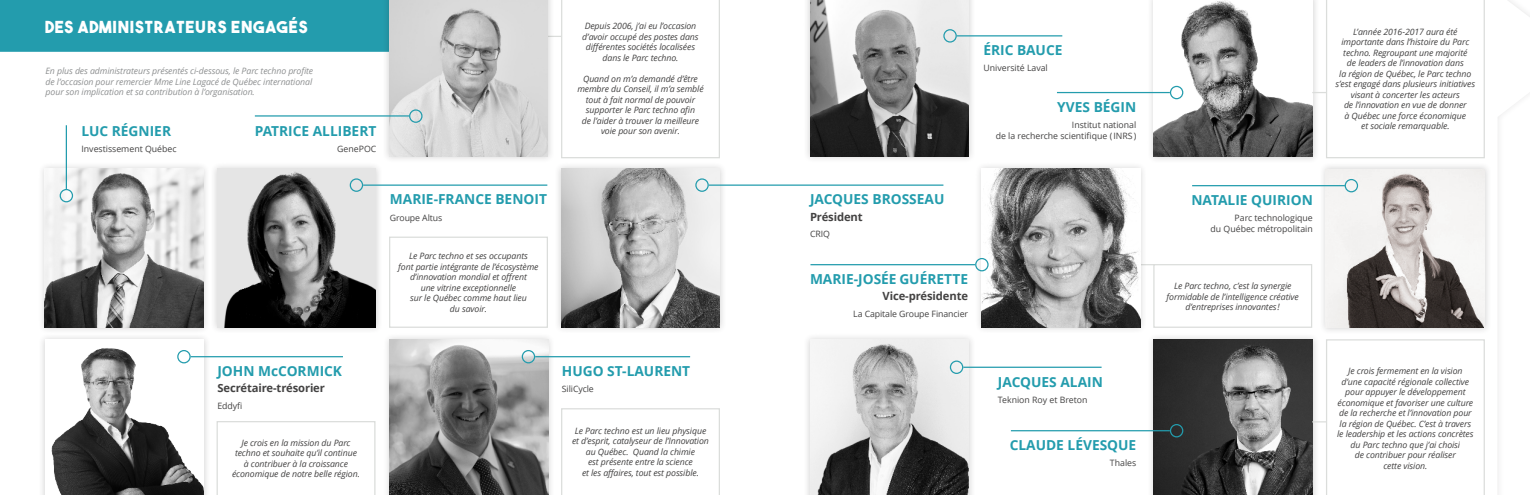
<style>
.page{position:relative;width:1530px;height:495px;background:#fff}
.page>*{position:absolute;margin:0;border:0;box-sizing:border-box;transform-origin:0 0}
.t1{font:16.5px "The Bold Font";letter-spacing:.05em;color:#fff}
.t2{font:700 13.75px "Open Sans";color:#239cad}
.t3{font:700 11.25px "Open Sans";letter-spacing:-.01em;color:#434242}
.t4{font:italic 8.75px/10.5px "Open Sans";letter-spacing:-.01em;color:#434242;text-align:center}
.t5{font:8.75px/10.5px "Open Sans";color:#434242;text-align:right}
.t6{font:italic 8.75px/10.5px "Open Sans";letter-spacing:-.01em;color:#8e9091}
</style>
<div class="page">
<div style="left:210px;top:162px;width:173px;height:173px;background:#231f20;opacity:.2"></div>
<img style="left:217px;top:169px;width:159px;height:159px">
<div style="left:554px;top:162px;width:173px;height:173px;background:#231f20;opacity:.2"></div>
<img style="left:561px;top:169px;width:159px;height:159px">
<div style="left:1153px;top:264px;width:159px;height:64px;border:1px solid #dbdddb"></div>
<div style="left:803px;top:333px;width:172px;height:162px;background:#f2f2f2"></div>
<img style="left:817px;top:344px;width:152px;height:151px">
<div style="left:38px;top:333px;width:173px;height:162px;background:#231f20;opacity:.2"></div>
<img style="left:45px;top:340px;width:159px;height:155px">
<div style="left:1319px;top:162px;width:173px;height:173px;background:#231f20;opacity:.2"></div>
<img style="left:1326px;top:169px;width:159px;height:159px">
<div style="left:1147px;top:0;width:173px;height:164px;background:#231f20;opacity:.2"></div>
<img style="left:1154px;top:0;width:158px;height:157px">
<div style="left:975px;top:162px;width:173px;height:173px;background:#f7f7f7"></div>
<img style="left:982px;top:169px;width:159px;height:159px">
<div style="left:383px;top:333px;width:172px;height:162px;background:#231f20;opacity:.2"></div>
<img style="left:390px;top:340px;width:159px;height:155px">
<div style="left:803px;top:0;width:173px;height:164px;background:#231f20;opacity:.2"></div>
<img style="left:810px;top:0;width:159px;height:157px">
<div style="left:695px;top:178px;width:14px;height:14px;border:1px solid #239cad;border-radius:50%"></div>
<div style="left:975px;top:258px;width:14px;height:13px;border:1px solid #239cad;border-radius:50%"></div>
<hr style="left:709px;top:185px;width:234px;height:1px;background:#239cad">
<hr style="left:810px;top:264px;width:165px;height:1px;background:#239cad">
<div style="left:1147px;top:333px;width:172px;height:162px;background:#231f20;opacity:.2"></div>
<img style="left:1154px;top:340px;width:158px;height:155px">
<div style="left:389px;top:237px;width:159px;height:91px;border:1px solid #dbdddb"></div>
<svg style="left:217px;top:421px;width:159px;height:74px"></svg>
<svg style="left:561px;top:408px;width:159px;height:87px"></svg>
<svg style="left:1312px;top:339px;width:173px;height:156px"></svg>
<svg style="left:555px;top:0;width:165px;height:158px"></svg>
<svg style="left:1312px;top:0;width:173px;height:158px"></svg>
<div style="left:950px;top:361px;width:13px;height:13px;border:1px solid #239cad;border-radius:50%"></div>
<div style="left:177px;top:350px;width:14px;height:13px;border:1px solid #239cad;border-radius:50%"></div>
<div style="left:522px;top:350px;width:13px;height:13px;border:1px solid #239cad;border-radius:50%"></div>
<div style="left:943px;top:29px;width:14px;height:14px;border:1px solid #239cad;border-radius:50%"></div>
<div style="left:1170px;top:86px;width:13px;height:13px;border:1px solid #239cad;border-radius:50%"></div>
<div style="left:1345px;top:179px;width:13px;height:13px;border:1px solid #239cad;border-radius:50%"></div>
<hr style="left:963px;top:367px;width:139px;height:1px;background:#239cad">
<hr style="left:191px;top:356px;width:152px;height:1px;background:#239cad">
<hr style="left:535px;top:356px;width:155px;height:1px;background:#239cad">
<hr style="left:957px;top:35px;width:105px;height:1px;background:#239cad">
<hr style="left:1057px;top:92px;width:113px;height:1px;background:#239cad">
<hr style="left:1192px;top:185px;width:153px;height:1px;background:#239cad">
<hr style="left:1011px;top:430px;width:159px;height:1px;background:#239cad">
<div style="left:1170px;top:424px;width:13px;height:13px;border:1px solid #239cad;border-radius:50%"></div>
<div style="left:0;top:0;width:382px;height:52px;background:#239cad"></div>
<div style="left:382px;top:0;width:173px;height:164px;background:#231f20;opacity:.2"></div>
<img style="left:389px;top:0;width:159px;height:157px">
<div style="left:409px;top:109px;width:14px;height:14px;border:1px solid #239cad;border-radius:50%"></div>
<hr style="left:255px;top:115px;width:154px;height:2px;background:#239cad">
<div style="left:350px;top:178px;width:13px;height:14px;border:1px solid #239cad;border-radius:50%"></div>
<hr style="left:363px;top:185px;width:184px;height:1px;background:#239cad">
<div style="left:38px;top:162px;width:172px;height:173px;background:#f7f7f7"></div>
<img style="left:45px;top:169px;width:159px;height:159px">
<div style="left:60px;top:189px;width:13px;height:13px;border:1px solid #239cad;border-radius:50%"></div>
<hr style="left:66px;top:125px;width:1px;height:64px;background:#239cad">
<h1 class="t1" style="left:45px;top:16px;width:264px">DES ADMINISTRATEURS ENGAGÉS</h1>
<p class="t6" style="left:46px;top:66px;width:269px">En plus des administrateurs présentés ci-dessous, le Parc techno profite de l’occasion pour remercier Mme Line Lagacé de Québec international pour son implication et sa contribution à l’organisation.</p>
<h2 class="t2" style="left:81px;top:121px;width:91px">LUC RÉGNIER</h2>
<p class="t5" style="left:81px;top:143px;width:97px">Investissement Québec</p>
<h2 class="t2" style="left:255px;top:121px;width:123px">PATRICE ALLIBERT</h2>
<p class="t5" style="left:337px;top:143px;width:41px">GenePOC</p>
<h2 class="t2" style="left:390px;top:190px;width:159px">MARIE-FRANCE BENOIT</h2>
<p class="t5" style="left:390px;top:212px;width:54px">Groupe Altus</p>
<p class="t4" style="left:398px;top:250px;width:142px">Le Parc techno et ses occupants<br>font partie intégrante de l’écosystème d’innovation mondial et offrent<br>une vitrine exceptionnelle<br>sur le Québec comme haut lieu<br>du savoir.</p>
<p class="t4" style="left:582px;top:21px;width:118px">Depuis 2006, j’ai eu l’occasion d’avoir occupé des postes dans différentes sociétés localisées dans le Parc techno.</p>
<p class="t4" style="left:577px;top:73px;width:128px">Quand on m’a demandé d’être membre du Conseil, il m’a semblé tout à fait normal de pouvoir supporter le Parc techno afin<br>de l’aider à trouver la meilleure voie pour son avenir.</p>
<h2 class="t2" style="left:217px;top:361px;width:126px">JOHN McCORMICK</h2>
<p class="t3" style="left:217px;top:380px;width:109px">Secrétaire-trésorier</p>
<p class="t5" style="left:217px;top:400px;width:26px">Eddyfi</p>
<h2 class="t2" style="left:562px;top:361px;width:130px">HUGO ST-LAURENT</h2>
<p class="t5" style="left:562px;top:384px;width:33px">SiliCycle</p>
<p class="t4" style="left:232px;top:437px;width:129px">Je crois en la mission du Parc techno et souhaite qu’il continue à contribuer à la croissance économique de notre belle région.</p>
<p class="t4" style="left:572px;top:425px;width:138px">Le Parc techno est un lieu physique et d’esprit, catalyseur de l’Innovation au Québec. Quand la chimie<br>est présente entre la science<br>et les affaires, tout est possible.</p>
<h2 class="t2" style="left:984px;top:40px;width:80px">ÉRIC BAUCE</h2>
<p class="t5" style="left:984px;top:63px;width:66px">Université Laval</p>
<h2 class="t2" style="left:1057px;top:97px;width:80px">YVES BÉGIN</h2>
<p class="t5" style="left:996px;top:119px;width:142px">Institut national<br>de la recherche scientifique (INRS)</p>
<h2 class="t2" style="left:810px;top:190px;width:136px">JACQUES BROSSEAU</h2>
<p class="t3" style="left:810px;top:209px;width:54px">Président</p>
<p class="t5" style="left:810px;top:228px;width:21px">CRIQ</p>
<h2 class="t2" style="left:810px;top:269px;width:160px">MARIE-JOSÉE GUÉRETTE</h2>
<p class="t3" style="left:883px;top:288px;width:87px">Vice-présidente</p>
<p class="t5" style="left:853px;top:308px;width:116px">La Capitale Groupe Financier</p>
<h2 class="t2" style="left:998px;top:373px;width:106px">JACQUES ALAIN</h2>
<p class="t5" style="left:998px;top:395px;width:91px">Teknion Roy et Breton</p>
<h2 class="t2" style="left:1010px;top:435px;width:128px">CLAUDE LÉVESQUE</h2>
<p class="t5" style="left:1110px;top:458px;width:28px">Thales</p>
<p class="t4" style="left:1336px;top:26px;width:141px">L’année 2016-2017 aura été importante dans l’histoire du Parc techno. Regroupant une majorité<br>de leaders de l’innovation dans<br>la région de Québec, le Parc techno s’est engagé dans plusieurs initiatives visant à concerter les acteurs<br>de l’innovation en vue de donner<br>à Québec une force économique<br>et sociale remarquable.</p>
<h2 class="t2" style="left:1191px;top:190px;width:123px">NATALIE QUIRION</h2>
<p class="t5" style="left:1211px;top:213px;width:104px">Parc technologique<br>du Québec métropolitain</p>
<p class="t4" style="left:1167px;top:280px;width:134px">Le Parc techno, c’est la synergie formidable de l’intelligence créative d’entreprises innovantes!</p>
<p class="t4" style="left:1337px;top:366px;width:138px">Je crois fermement en la vision d’une capacité régionale collective pour appuyer le développement économique et favoriser une culture de la recherche et l’innovation pour la région de Québec. C’est à travers le leadership et les actions concrètes du Parc techno que j’ai choisi<br>de contribuer pour réaliser<br>cette vision.</p>
</div>
